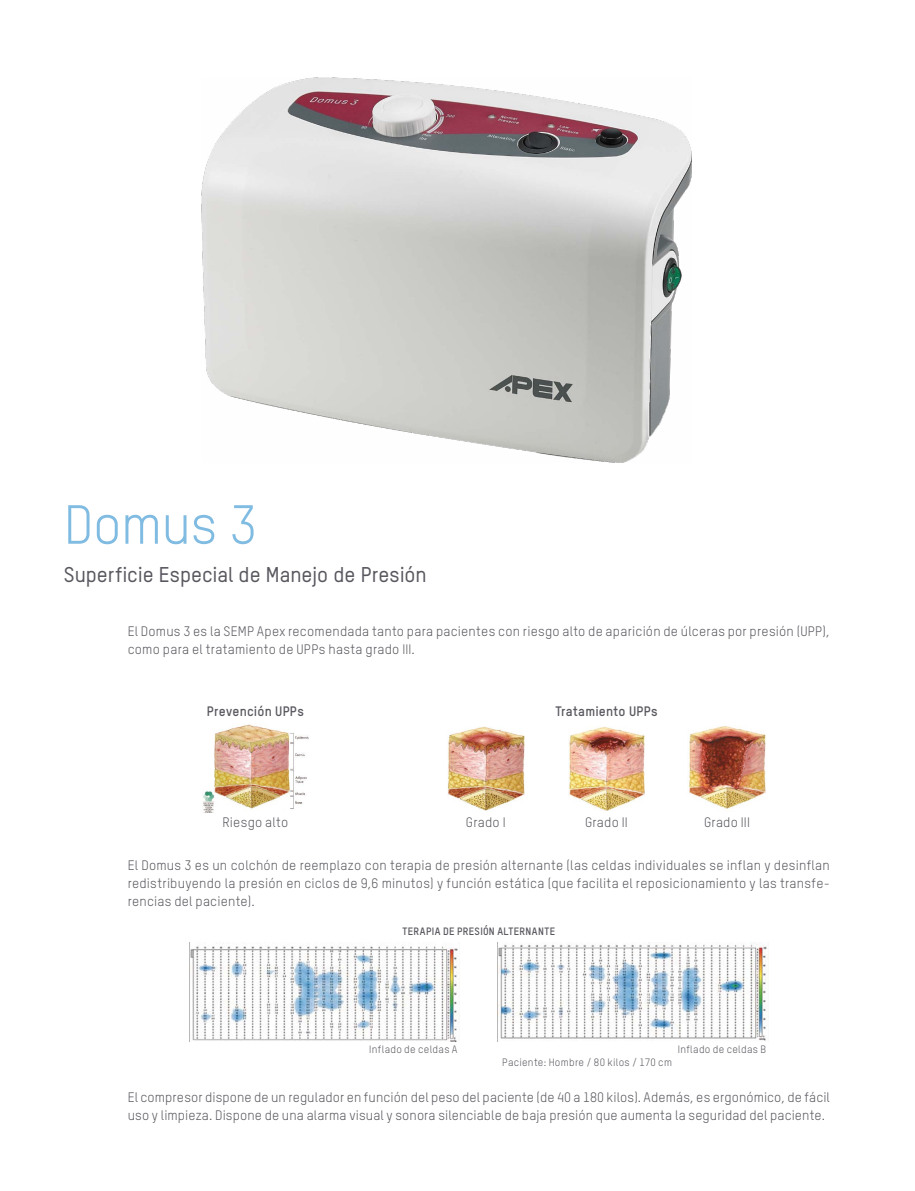
<style>
.page{position:relative;width:915px;height:1191px;background:#fff}
.page>*{position:absolute;margin:0;border:0;box-sizing:border-box;transform-origin:0 0}
.Titulo{font:54px "TSTAR";letter-spacing:-.01em;color:#80bbe2}
.Subtitulo{font:500 21px "TSTAR";color:#5a585f}
.Texto_general{font:13.5px/18px "TSTAR";letter-spacing:.015em;color:#5a585f}
.Texto_general-2{font:700 13.5px "TSTAR";letter-spacing:.02em;color:#5a585f}
.t1{font:10.5px "TSTAR";letter-spacing:.03em;color:#5a585f}
.t2{font:700 10.5px "TSTAR";letter-spacing:.035em;color:#5a585f}
</style>
<div class="page">
<img style="left:202px;top:78px;width:489px;height:384px">
<img style="left:189px;top:942px;width:269px;height:99px">
<img style="left:497px;top:942px;width:270px;height:99px">
<img style="left:203px;top:724px;width:105px;height:88px">
<img style="left:447px;top:726px;width:77px;height:84px">
<img style="left:569px;top:726px;width:75px;height:84px">
<img style="left:688px;top:725px;width:78px;height:84px">
<p class="Titulo" style="left:64px;top:492px;width:194px">Domus 3</p>
<p class="Subtitulo" style="left:64px;top:561px;width:364px">Superficie Especial de Manejo de Presión</p>
<p class="Texto_general" style="left:128px;top:622px;width:703px">El Domus 3 es la SEMP Apex recomendada tanto para pacientes con riesgo alto de aparición de úlceras por presión (UPP), como para el tratamiento de UPPs hasta grado III.</p>
<p class="Texto_general-2" style="left:207px;top:703px;width:98px">Prevención UPPs</p>
<p class="Texto_general" style="left:222px;top:812px;width:67px">Riesgo alto</p>
<p class="Texto_general-2" style="left:555px;top:703px;width:104px">Tratamiento UPPs</p>
<p class="Texto_general" style="left:466px;top:812px;width:41px">Grado I</p>
<p class="Texto_general" style="left:585px;top:812px;width:44px">Grado II</p>
<p class="Texto_general" style="left:703px;top:812px;width:47px">Grado III</p>
<p class="Texto_general" style="left:128px;top:856px;width:703px;text-align:justify">El Domus 3 es un colchón de reemplazo con terapia de presión alternante (las celdas individuales se inflan y desinflan redistribuyendo la presión en ciclos de 9,6 minutos) y función estática (que facilita el reposicionamiento y las transfe&shy;rencias del paciente).</p>
<p class="t2" style="left:402px;top:924px;width:154px">TERAPIA DE PRESIÓN ALTERNANTE</p>
<p class="t1" style="left:369px;top:1042px;width:90px">Inflado de celdas A</p>
<p class="t1" style="left:677px;top:1042px;width:90px">Inflado de celdas B</p>
<p class="t1" style="left:502px;top:1055px;width:171px">Paciente: Hombre / 80 kilos / 170 cm</p>
<p class="Texto_general" style="left:128px;top:1088px;width:703px">El compresor dispone de un regulador en función del peso del paciente (de 40 a 180 kilos). Además, es ergonómico, de fácil uso y limpieza. Dispone de una alarma visual y sonora silenciable de baja presión que aumenta la seguridad del paciente.</p>
</div>
